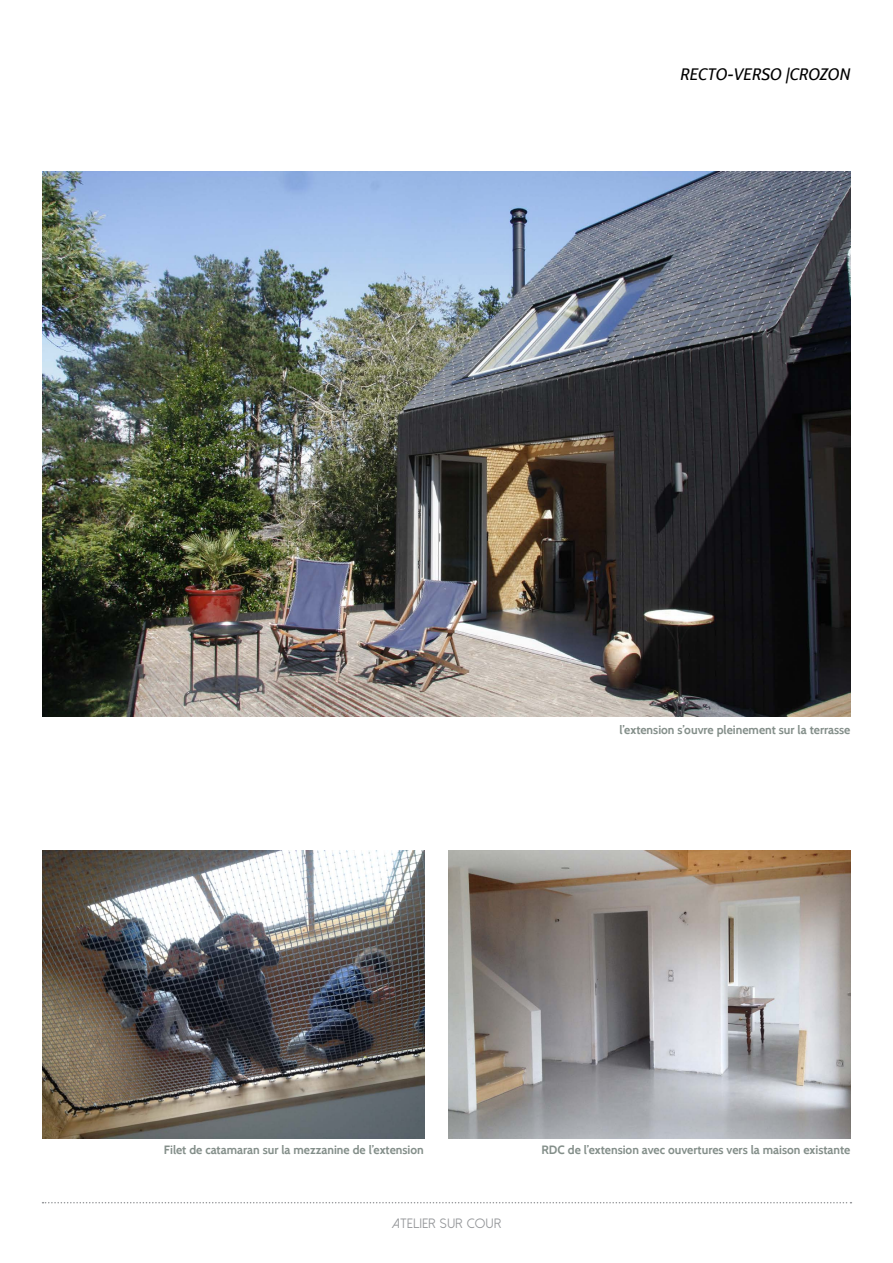
<style>
.page{position:relative;width:893px;height:1263px;background:#fff}
.page>*{position:absolute;margin:0;border:0;box-sizing:border-box;transform-origin:0 0}
.t1{font:italic 16.5px "Cabin";color:#000}
.t2{font:13.5px "Dolce Vita";letter-spacing:.05em;color:#939598}
.t3{font:700 12px "Cabin";color:#848f8a}
</style>
<div class="page">
<svg style="left:43px;top:1202px;width:808px;height:1px"></svg>
<img style="left:43px;top:851px;width:381px;height:287px">
<img style="left:449px;top:850px;width:401px;height:288px">
<img style="left:43px;top:172px;width:807px;height:544px">
<h1 class="t1" style="left:680px;top:64px;width:171px">RECTO-VERSO |CROZON</h1>
<p class="t3" style="left:619px;top:723px;width:232px">l’extension s’ouvre pleinement sur la terrasse</p>
<p class="t3" style="left:164px;top:1142px;width:261px">Filet de catamaran sur la mezzanine de l’extension</p>
<p class="t3" style="left:541px;top:1143px;width:311px">RDC de l’extension avec ouvertures vers la maison existante</p>
<p class="t2" style="left:392px;top:1216px;width:111px">ATELIER SUR COUR</p>
</div>
